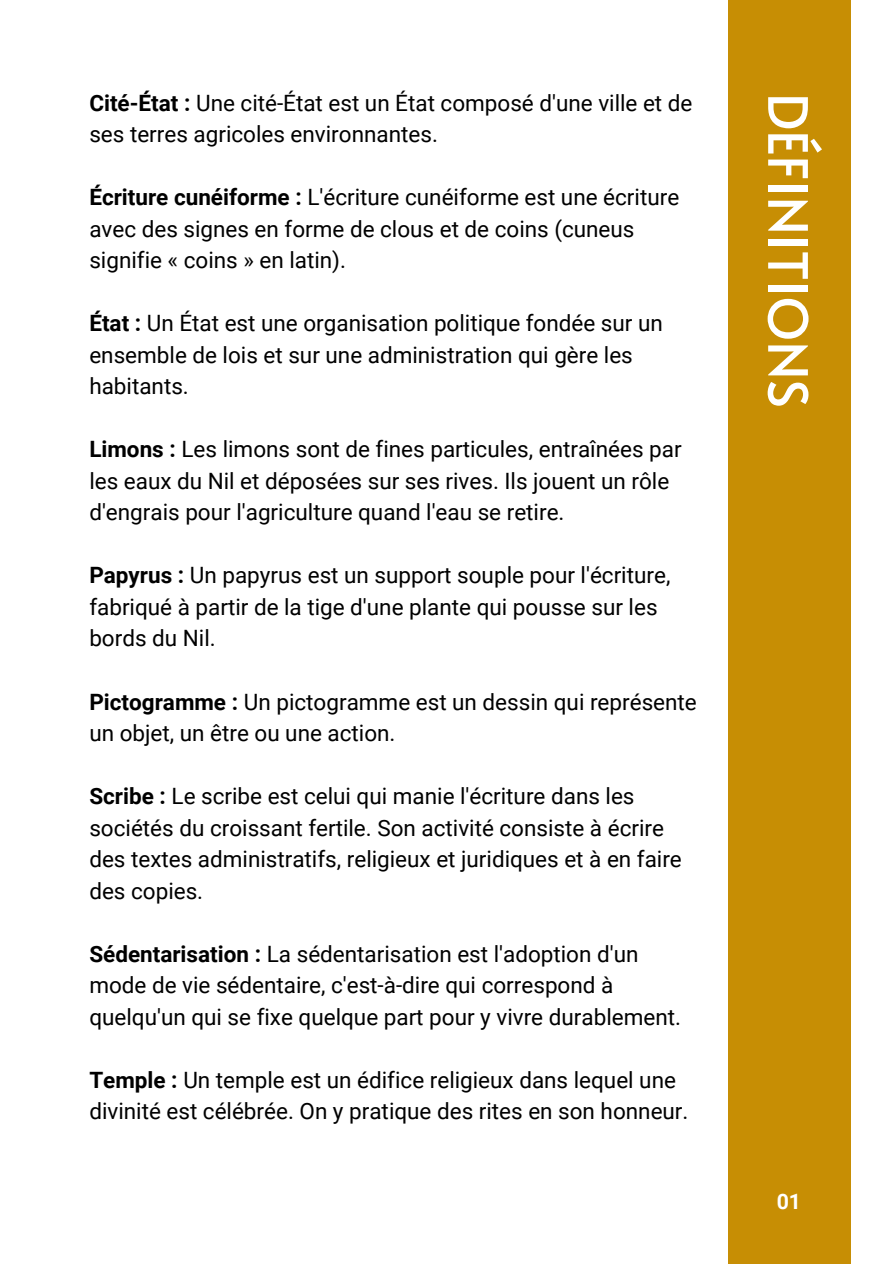
<style>
.page{position:relative;width:894px;height:1264px;background:#fff}
.page>*{position:absolute;margin:0;border:0;box-sizing:border-box;transform-origin:0 0}
.t1{font:54px "Alata";color:#fff}
.t2{font:22.5px/31.5px "Roboto";color:#000}
.t3{font:700 21.3px "Roboto";color:#fff}
.s1{font-weight:700}
</style>
<div class="page">
<div style="left:727px;top:0;width:123px;height:1263px;background:#c78e04"></div>
<h1 class="t2" style="left:89px;top:87px;width:604px"><span class="s1">Cité-État :</span> Une cité-État est un État composé d'une ville et de ses terres agricoles environnantes.</h1>
<p class="t2" style="left:89px;top:182px;width:591px"><span class="s1">Écriture cunéiforme :</span> L'écriture cunéiforme est une écriture avec des signes en forme de clous et de coins (cuneus signifie « coins » en latin).</p>
<p class="t2" style="left:89px;top:308px;width:575px"><span class="s1">État :</span> Un État est une organisation politique fondée sur un ensemble de lois et sur une administration qui gère les habitants.</p>
<p class="t2" style="left:89px;top:434px;width:593px"><span class="s1">Limons :</span> Les limons sont de fines particules, entraînées par les eaux du Nil et déposées sur ses rives. Ils jouent un rôle d'engrais pour l'agriculture quand l'eau se retire.</p>
<p class="t2" style="left:89px;top:560px;width:582px"><span class="s1">Papyrus :</span> Un papyrus est un support souple pour l'écriture, fabriqué à partir de la tige d'une plante qui pousse sur les bords du Nil.</p>
<p class="t2" style="left:89px;top:686px;width:609px"><span class="s1">Pictogramme :</span> Un pictogramme est un dessin qui représente un objet, un être ou une action.</p>
<p class="t2" style="left:89px;top:780px;width:594px"><span class="s1">Scribe :</span> Le scribe est celui qui manie l'écriture dans les sociétés du croissant fertile. Son activité consiste à écrire des textes administratifs, religieux et juridiques et à en faire des copies.</p>
<p class="t2" style="left:89px;top:938px;width:593px"><span class="s1">Sédentarisation :</span> La sédentarisation est l'adoption d'un mode de vie sédentaire, c'est-à-dire qui correspond à quelqu'un qui se fixe quelque part pour y vivre durablement.</p>
<p class="t2" style="left:89px;top:1064px;width:600px"><span class="s1">Temple :</span> Un temple est un édifice religieux dans lequel une divinité est célébrée. On y pratique des rites en son honneur.</p>
<p class="t1" style="left:827px;top:93px;width:316px;rotate:90deg">DÉFINITIONS</p>
<p class="t3" style="left:776px;top:1189px;width:26px">01</p>
</div>
